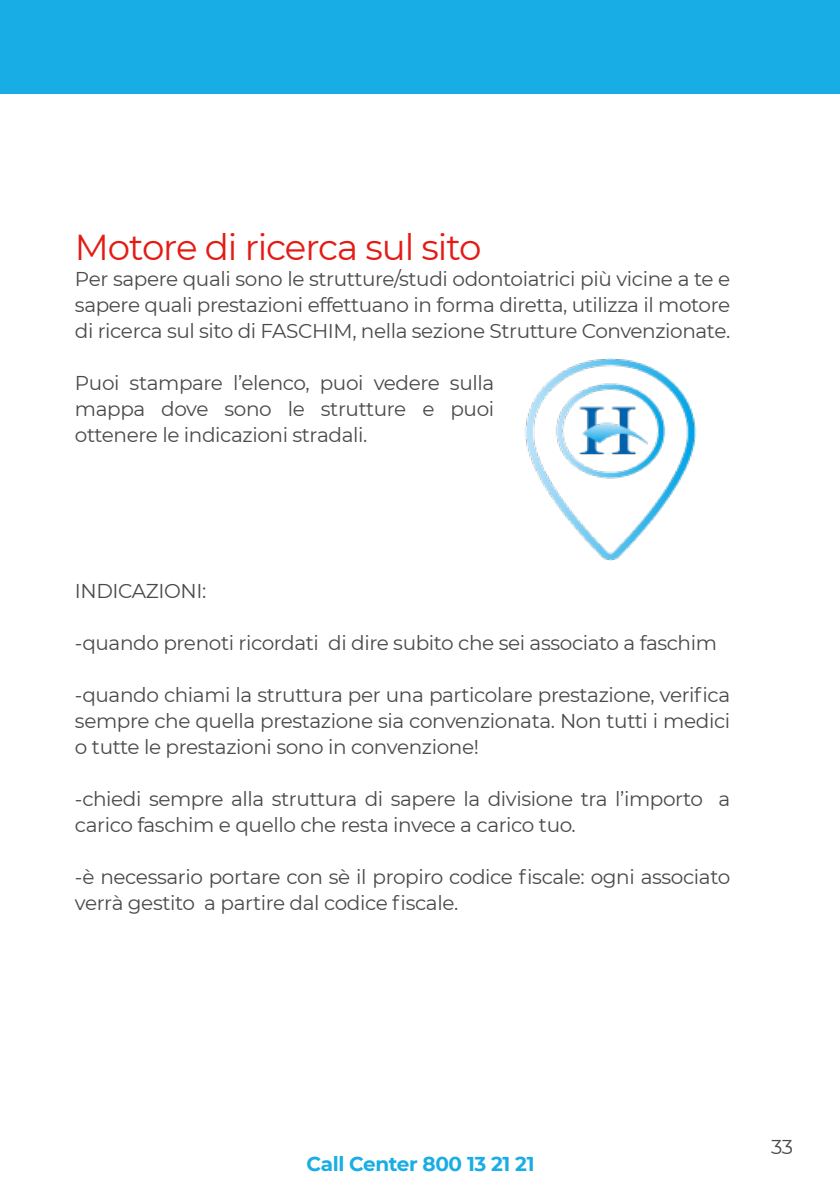
<style>
.page{position:relative;width:840px;height:1191px;background:#fff}
.page>*{position:absolute;margin:0;border:0;box-sizing:border-box;transform-origin:0 0}
.t1{font:36px "Montserrat";letter-spacing:-.03em;color:#e41b13}
.t2{font:20px/26px "Montserrat";letter-spacing:-.02em;color:#4a4a49;text-align:justify}
.t3{font:700 20px "Montserrat";letter-spacing:-.02em;color:#18ade5}
</style>
<div class="page">
<div style="left:0;top:0;width:839px;height:94px;background:#18ade5"></div>
<img style="left:525px;top:359px;width:171px;height:202px">
<h1 class="t1" style="left:75px;top:222px;width:408px">Motore di ricerca sul sito</h1>
<p class="t2" style="left:75px;top:265px;width:656px">Per sapere quali sono le strutture/studi odontoiatrici più vicine a te e sapere quali prestazioni effettuano in forma diretta, utilizza il motore di ricerca sul sito di FASCHIM, nella sezione Strutture Convenzionate.</p>
<p class="t2" style="left:75px;top:369px;width:420px">Puoi stampare l’elenco, puoi vedere sulla mappa dove sono le strutture e puoi ottenere le indicazioni stradali.</p>
<p class="t2" style="left:75px;top:577px;width:133px">INDICAZIONI:</p>
<p class="t2" style="left:75px;top:629px;width:643px">-quando prenoti ricordati di dire subito che sei associato a faschim</p>
<p class="t2" style="left:75px;top:681px;width:656px">-quando chiami la struttura per una particolare prestazione, verifica sempre che quella prestazione sia convenzionata. Non tutti i medici o tutte le prestazioni sono in convenzione!</p>
<p class="t2" style="left:75px;top:785px;width:656px">-chiedi sempre alla struttura di sapere la divisione tra l’importo a carico faschim e quello che resta invece a carico tuo.</p>
<p class="t2" style="left:75px;top:863px;width:656px">-è necessario portare con sè il propiro codice fiscale: ogni associato verrà gestito a partire dal codice fiscale.</p>
<p class="t3" style="left:306px;top:1149px;width:229px">Call Center 800 13 21 21</p>
<p class="t2" style="left:770px;top:1133px;width:24px">33</p>
</div>
